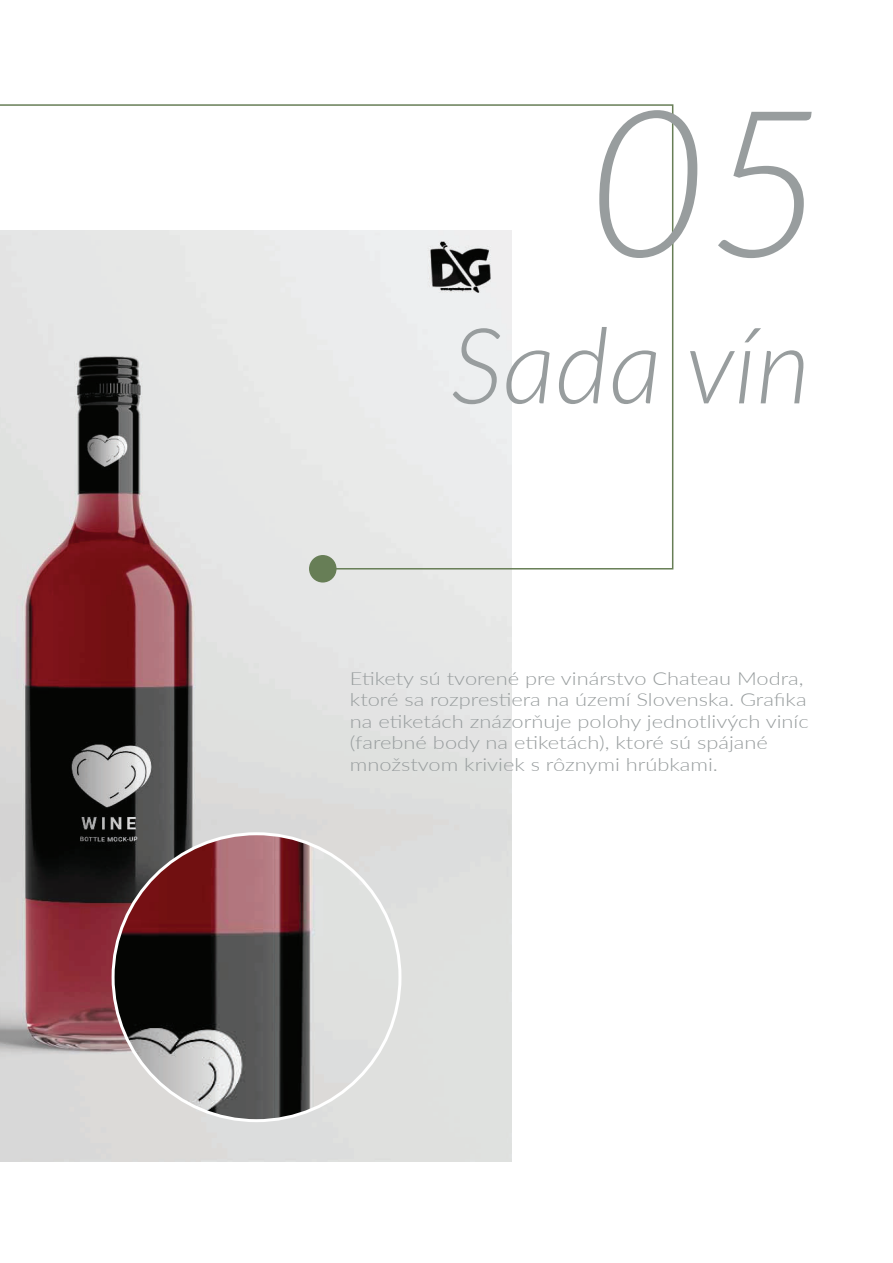
<style>
.page{position:relative;width:893px;height:1263px;background:#fff}
.page>*{position:absolute;margin:0;border:0;box-sizing:border-box;transform-origin:0 0}
.t1{font:italic 300 204.45px "Lato";color:#989d9e}
.t2{font:italic 300 105px "Lato";color:#989d9e}
.t3{font:300 18px/21.6px "Lato";color:#989d9e;scale:1.21 1}
</style>
<div class="page">
<img style="left:0;top:570px;width:511px;height:591px">
<img style="left:113px;top:834px;width:287px;height:287px;border-radius:143px">
<svg style="left:0;top:104px;width:674px;height:466px"></svg>
<div style="left:309px;top:555px;width:28px;height:27px;background:#677e56;border-radius:50%"></div>
<h1 class="t1" style="left:588px;top:41px;width:239px">05</h1>
<h2 class="t2" style="left:451px;top:293px;width:361px">Sada vín</h2>
<p class="t3" style="left:350px;top:667px;width:381px">Etikety sú tvorené pre vinárstvo Chateau Modra, ktoré sa rozprestiera na území Slovenska. Grafika na etiketách znázorňuje polohy jednotlivých viníc (farebné body na etiketách), ktoré sú spájané množstvom kriviek s rôznymi hrúbkami.</p>
</div>
